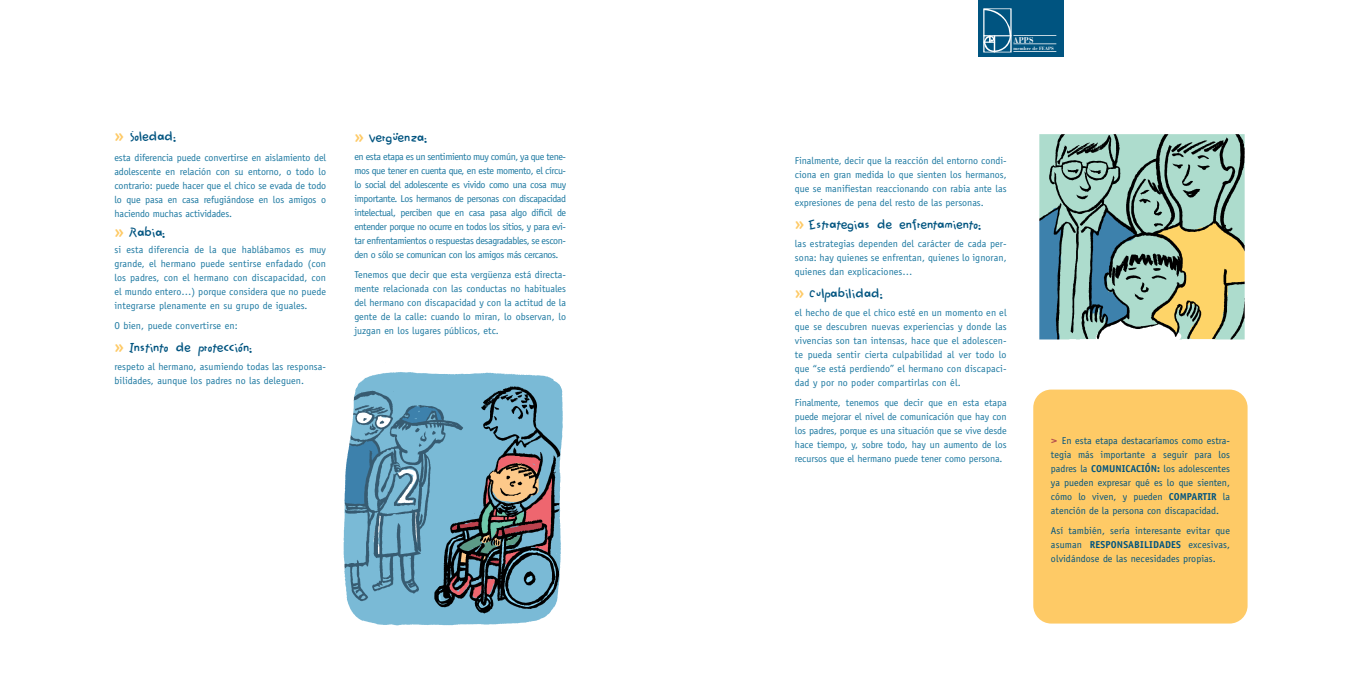
<style>
.page{position:relative;width:1361px;height:681px;background:#fff}
.page>*{position:absolute;margin:0;border:0;box-sizing:border-box;transform-origin:0 0}
.t1{font:16px "Maria";letter-spacing:.01em;color:#005480}
.t2{font:10px/14px "Officina Sans";color:#1a77a0;text-align:justify}
.t3{font:10px/14px "Officina Sans";color:#005480;text-align:justify}
.t4{font:700 8.3px "Bauer Bodoni";color:#fff;scale:.88 1}
.t5{font:700 4.7px "Bauer Bodoni";letter-spacing:.03em;color:#fff;scale:.95 1}
.s1{font-family:"Officina Sans";font-weight:700;color:#feca66}
.s2{font-weight:700;font-size:12px;color:#b44f4e}
.s3{font-weight:700}
</style>
<div class="page">
<img style="left:343px;top:372px;width:220px;height:254px">
<div style="left:978px;top:0;width:85px;height:57px;background:#005480"></div>
<div style="left:983px;top:42px;width:12px;height:10px;border:1px solid #fff"></div>
<div style="left:983px;top:35px;width:7px;height:7px;border:1px solid #fff"></div>
<svg style="left:984px;top:9px;width:28px;height:43px"></svg>
<hr style="left:1013px;top:51px;width:43px;height:1px;background:#fff">
<hr style="left:1013px;top:44px;width:43px;height:1px;background:#fff">
<hr style="left:1013px;top:35px;width:43px;height:1px;background:#fff">
<div style="left:1033px;top:389px;width:214px;height:234px;background:#feca66;border-radius:18px"></div>
<img style="left:1039px;top:134px;width:206px;height:206px">
<h1 class="t1" style="left:114px;top:126px;width:63px"><span class="s1">»</span> Soledad:</h1>
<p class="t2" style="left:114px;top:151px;width:213px">esta diferencia puede convertirse en aislamiento del adolescente en relación con su entorno, o todo lo contrario: puede hacer que el chico se evada de todo lo que pasa en casa refugiándose en los amigos o haciendo muchas actividades.</p>
<h1 class="t1" style="left:114px;top:221px;width:53px"><span class="s1">»</span> Rabia:</h1>
<p class="t2" style="left:114px;top:244px;width:213px">si esta diferencia de la que hablábamos es muy grande, el hermano puede sentirse enfadado (con los padres, con el hermano con discapacidad, con el mundo entero…) porque considera que no puede integrarse plenamente en su grupo de iguales.</p>
<p class="t2" style="left:114px;top:319px;width:125px">O bien, puede convertirse en:</p>
<h1 class="t1" style="left:114px;top:336px;width:139px"><span class="s1">»</span> Instinto de protección:</h1>
<p class="t2" style="left:114px;top:360px;width:213px">respeto al hermano, asumiendo todas las responsa&shy;bilidades, aunque los padres no las deleguen.</p>
<h1 class="t1" style="left:354px;top:126px;width:74px"><span class="s1">»</span> Vergüenza:</h1>
<p class="t2" style="left:354px;top:150px;width:213px">en esta etapa es un sentimiento muy común, ya que tene&shy;mos que tener en cuenta que, en este momento, el círcu&shy;lo social del adolescente es vivido como una cosa muy importante. Los hermanos de personas con discapacidad intelectual, perciben que en casa pasa algo difícil de entender porque no ocurre en todos los sitios, y para evi&shy;tar enfrentamientos o respuestas desagradables, se escon&shy;den o sólo se comunican con los amigos más cercanos.</p>
<p class="t2" style="left:354px;top:268px;width:213px">Tenemos que decir que esta vergüenza está directa&shy;mente relacionada con las conductas no habituales del hermano con discapacidad y con la actitud de la gente de la calle: cuando lo miran, lo observan, lo juzgan en los lugares públicos, etc.</p>
<p class="t4" style="left:1013px;top:37px;width:25px">APPS</p>
<p class="t5" style="left:1013px;top:47px;width:44px">membre de FEAPS</p>
<p class="t2" style="left:795px;top:155px;width:213px">Finalmente, decir que la reacción del entorno condi&shy;ciona en gran medida lo que sienten los hermanos, que se manifiestan reaccionando con rabia ante las expresiones de pena del resto de las personas.</p>
<h1 class="t1" style="left:795px;top:213px;width:188px"><span class="s1">»</span> Estrategias de enfrentamiento:</h1>
<p class="t2" style="left:795px;top:237px;width:213px">las estrategias dependen del carácter de cada per&shy;sona: hay quienes se enfrentan, quienes lo ignoran, quienes dan explicaciones…</p>
<h1 class="t1" style="left:795px;top:282px;width:90px"><span class="s1">»</span> Culpabilidad:</h1>
<p class="t2" style="left:795px;top:306px;width:213px">el hecho de que el chico esté en un momento en el que se descubren nuevas experiencias y donde las vivencias son tan intensas, hace que el adolescen&shy;te pueda sentir cierta culpabilidad al ver todo lo que “se está perdiendo” el hermano con discapaci&shy;dad y por no poder compartirlas con él.</p>
<p class="t2" style="left:795px;top:396px;width:213px">Finalmente, tenemos que decir que en esta etapa puede mejorar el nivel de comunicación que hay con los padres, porque es una situación que se vive desde hace tiempo, y, sobre todo, hay un aumento de los recursos que el hermano puede tener como persona.</p>
<p class="t3" style="left:1051px;top:434px;width:181px"><span class="s2">&gt;</span> En esta etapa destacaríamos como estra&shy;tegia más importante a seguir para los padres la <span class="s3">COMUNICACIÓN:</span> los adolescentes ya pueden expresar qué es lo que sienten, cómo lo viven, y pueden <span class="s3">COMPARTIR</span> la atención de la persona con discapacidad.</p>
<p class="t3" style="left:1051px;top:524px;width:181px">Así también, sería interesante evitar que asuman <span class="s3">RESPONSABILIDADES</span> excesivas, olvidándose de las necesidades propias.</p>
</div>
